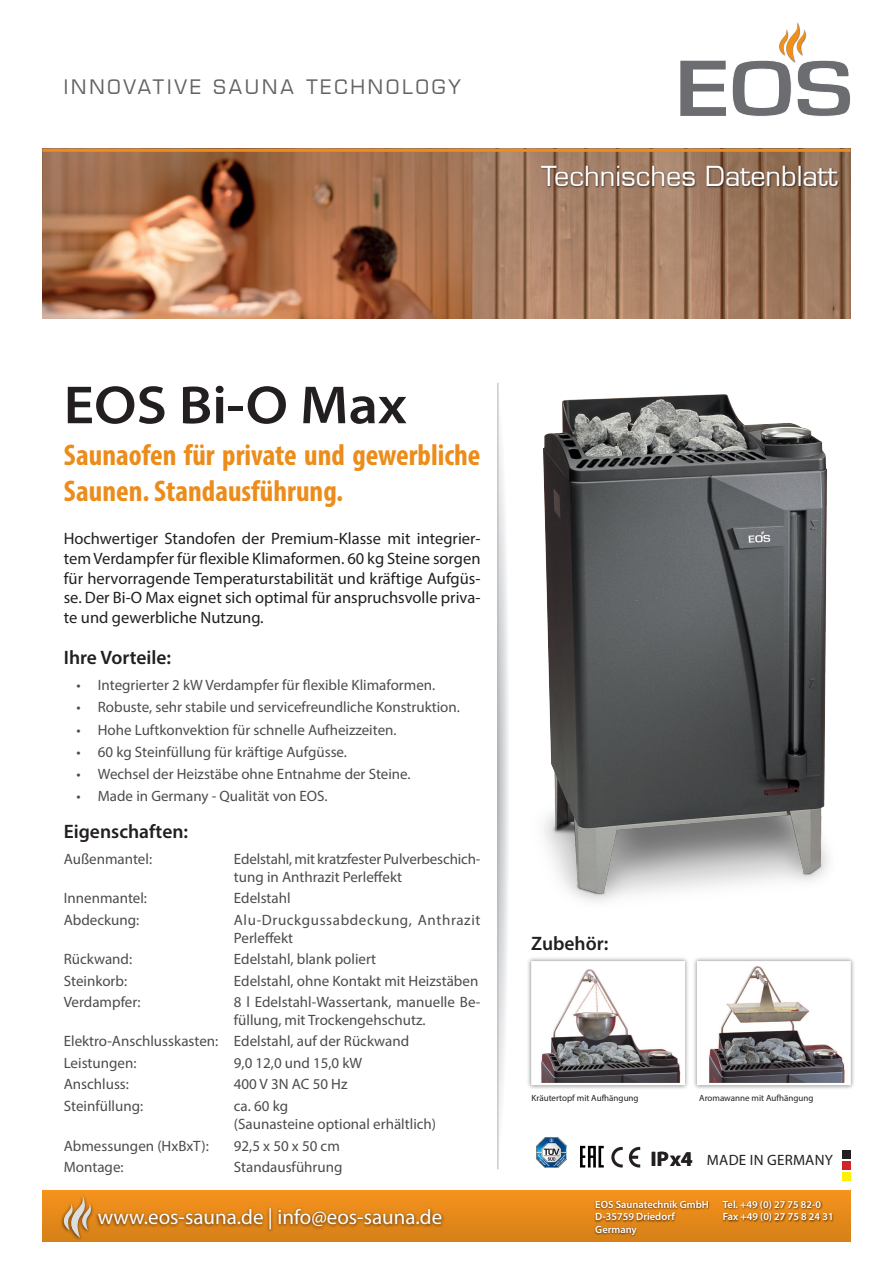
<style>
.page{position:relative;width:893px;height:1263px;background:#fff}
.page>*{position:absolute;margin:0;border:0;box-sizing:border-box;transform-origin:0 0}
.t1{font:600 semi-expanded 54px "Myriad Pro";color:#231f20}
.t2{font:700 condensed 30px/36px "Myriad Pro";color:#eb8c1b}
.t3{font:27px "Eurostile LT";color:#fff}
.t4{font:21px "Myriad Pro";color:#fff}
.t5{font:700 21px "Myriad Pro";color:#231f20}
.Fließtest{font:600 19.5px "Myriad Pro";color:#231f20}
.t6{font:19.5px "Eurostile LT";letter-spacing:.15em;color:#636366}
.Fließtest-2{font:16.5px/19.8px "Myriad Pro";color:#231f20;text-align:justify}
.t7{font:15px/18px "Myriad Pro";color:#4b4c4d}
.t8{font:15px/18px "Myriad Pro";letter-spacing:.04em;color:#4b4c4d}
.t9{font:15px "Myriad Pro";letter-spacing:.02em;color:#231f20}
.t10{font:600 10.5px "Myriad Pro";color:#fff}
.t11{font:9px "Myriad Pro";color:#231f20}
</style>
<div class="page">
<svg style="left:680px;top:61px;width:46px;height:55px"></svg>
<svg style="left:732px;top:22px;width:118px;height:94px"></svg>
<img style="left:43px;top:152px;width:807px;height:167px">
<hr style="left:43px;top:149px;width:807px;height:3px;background:#eb8c1b">
<div style="left:43px;top:1191px;width:807px;height:51px;background:linear-gradient(to bottom,#f6921d,#d58017)"></div>
<div style="left:95px;top:1206px;width:350px;height:28px;background:#231f20;opacity:.75"></div>
<div style="left:60px;top:1194px;width:34px;height:48px;background:#231f20;opacity:.75"></div>
<svg style="left:61px;top:1195px;width:31px;height:43px"></svg>
<div style="left:594px;top:1199px;width:239px;height:38px;background:#231f20;opacity:.75"></div>
<svg style="left:498px;top:383px;width:10px;height:786px"></svg>
<hr style="left:497px;top:383px;width:1px;height:786px;background:#b2b3b7">
<div style="left:526px;top:956px;width:163px;height:134px;background:#231f20;opacity:.5"></div>
<svg style="left:530px;top:960px;width:156px;height:126px"></svg>
<div style="left:692px;top:956px;width:163px;height:134px;background:#231f20;opacity:.5"></div>
<svg style="left:696px;top:960px;width:156px;height:126px"></svg>
<div style="left:842px;top:1150px;width:8px;height:9px;background:#231f20"></div>
<div style="left:842px;top:1161px;width:8px;height:9px;background:#d1232a"></div>
<div style="left:842px;top:1172px;width:8px;height:8px;background:#fff101"></div>
<img style="left:536px;top:1137px;width:31px;height:30px">
<img style="left:543px;top:394px;width:286px;height:508px">
<svg style="left:580px;top:1146px;width:24px;height:21px"></svg>
<svg style="left:611px;top:1147px;width:12px;height:20px"></svg>
<svg style="left:629px;top:1147px;width:11px;height:20px"></svg>
<div style="left:540px;top:165px;width:300px;height:24px;background:#231f20;opacity:.75"></div>
<h3 class="t6" style="left:64px;top:76px;width:398px">INNOVATIVE SAUNA TECHNOLOGY</h3>
<p class="t3" style="left:541px;top:160px;width:298px">Technisches Datenblatt</p>
<p class="t1" style="left:64px;top:375px;width:345px">EOS Bi-O Max</p>
<p class="t2" style="left:64px;top:436px;width:418px">Saunaofen für private und gewerbliche<br>Saunen. Standausführung.</p>
<p class="Fließtest-2" style="left:64px;top:528px;width:418px">Hochwertiger Standofen der Premium-Klasse mit integrier&shy;tem Verdampfer für flexible Klimaformen. 60 kg Steine sorgen für hervorragende Temperaturstabilität und kräftige Aufgüs&shy;se. Der Bi-O Max eignet sich optimal für anspruchsvolle priva&shy;te und gewerbliche Nutzung.</p>
<p class="Fließtest" style="left:64px;top:645px;width:109px">Ihre Vorteile:</p>
<p class="t7" style="left:77px;top:676px;width:360px">• Integrierter 2 kW Verdampfer für flexible Klimaformen.</p>
<p class="t7" style="left:77px;top:698px;width:385px">• Robuste, sehr stabile und servicefreundliche Konstruktion.</p>
<p class="t7" style="left:77px;top:720px;width:322px">• Hohe Luftkonvektion für schnelle Aufheizzeiten.</p>
<p class="t7" style="left:77px;top:742px;width:272px">• 60 kg Steinfüllung für kräftige Aufgüsse.</p>
<p class="t7" style="left:77px;top:765px;width:336px">• Wechsel der Heizstäbe ohne Entnahme der Steine.</p>
<p class="t7" style="left:77px;top:787px;width:253px">• Made in Germany - Qualität von EOS.</p>
<p class="Fließtest" style="left:64px;top:818px;width:126px">Eigenschaften:</p>
<p class="t7" style="left:64px;top:850px;width:90px">Außenmantel:</p>
<p class="t7" style="left:234px;top:850px;width:248px">Edelstahl, mit kratzfester Pulverbeschich&shy;tung in Anthrazit Perleffekt</p>
<p class="t7" style="left:64px;top:889px;width:85px">Innenmantel:</p>
<p class="t7" style="left:234px;top:889px;width:58px">Edelstahl</p>
<p class="t7" style="left:64px;top:910px;width:77px">Abdeckung:</p>
<p class="t8" style="left:234px;top:910px;width:248px">Alu-Druckgussabdeckung, Anthrazit<br>Perleffekt</p>
<p class="t7" style="left:64px;top:950px;width:70px">Rückwand:</p>
<p class="t7" style="left:234px;top:950px;width:144px">Edelstahl, blank poliert</p>
<p class="t7" style="left:64px;top:971px;width:65px">Steinkorb:</p>
<p class="t7" style="left:234px;top:971px;width:246px">Edelstahl, ohne Kontakt mit Heizstäben</p>
<p class="t7" style="left:64px;top:993px;width:78px">Verdampfer:</p>
<p class="t7" style="left:234px;top:993px;width:248px">8 l Edelstahl-Wassertank, manuelle Be&shy;füllung, mit Trockengehschutz.</p>
<p class="t7" style="left:64px;top:1032px;width:347px">Elektro-Anschlusskasten: Edelstahl, auf der Rückwand</p>
<p class="t7" style="left:64px;top:1053px;width:74px">Leistungen:</p>
<p class="t7" style="left:234px;top:1053px;width:130px">9,0 12,0 und 15,0 kW</p>
<p class="t7" style="left:64px;top:1075px;width:67px">Anschluss:</p>
<p class="t7" style="left:234px;top:1075px;width:115px">400 V 3N AC 50 Hz</p>
<p class="t7" style="left:64px;top:1096px;width:81px">Steinfüllung:</p>
<p class="t7" style="left:234px;top:1096px;width:56px">ca. 60 kg</p>
<p class="t7" style="left:234px;top:1114px;width:204px">(Saunasteine optional erhältlich)</p>
<p class="t7" style="left:64px;top:1137px;width:147px">Abmessungen (HxBxT):</p>
<p class="t7" style="left:234px;top:1137px;width:107px">92,5 x 50 x 50 cm</p>
<p class="t7" style="left:64px;top:1158px;width:61px">Montage:</p>
<p class="t7" style="left:234px;top:1158px;width:110px">Standausführung</p>
<h3 class="t4" style="left:98px;top:1204px;width:346px">www.eos-sauna.de | info@eos-sauna.de</h3>
<p class="Fließtest" style="left:531px;top:931px;width:79px">Zubehör:</p>
<p class="t11" style="left:531px;top:1092px;width:109px">Kräutertopf mit Aufhängung</p>
<p class="t11" style="left:699px;top:1092px;width:116px">Aromawanne mit Aufhängung</p>
<p class="t5" style="left:651px;top:1145px;width:44px">IP x4</p>
<p class="t9" style="left:707px;top:1150px;width:127px">MADE IN GERMANY</p>
<p class="t10" style="left:595px;top:1197px;width:115px">EOS Saunatechnik GmbH</p>
<p class="t10" style="left:723px;top:1197px;width:100px">Tel. +49 (0) 27 75 82-0</p>
<p class="t10" style="left:595px;top:1210px;width:81px">D-35759 Driedorf</p>
<p class="t10" style="left:723px;top:1210px;width:112px">Fax +49 (0) 27 75 8 24 31</p>
<p class="t10" style="left:595px;top:1222px;width:43px">Germany</p>
</div>
